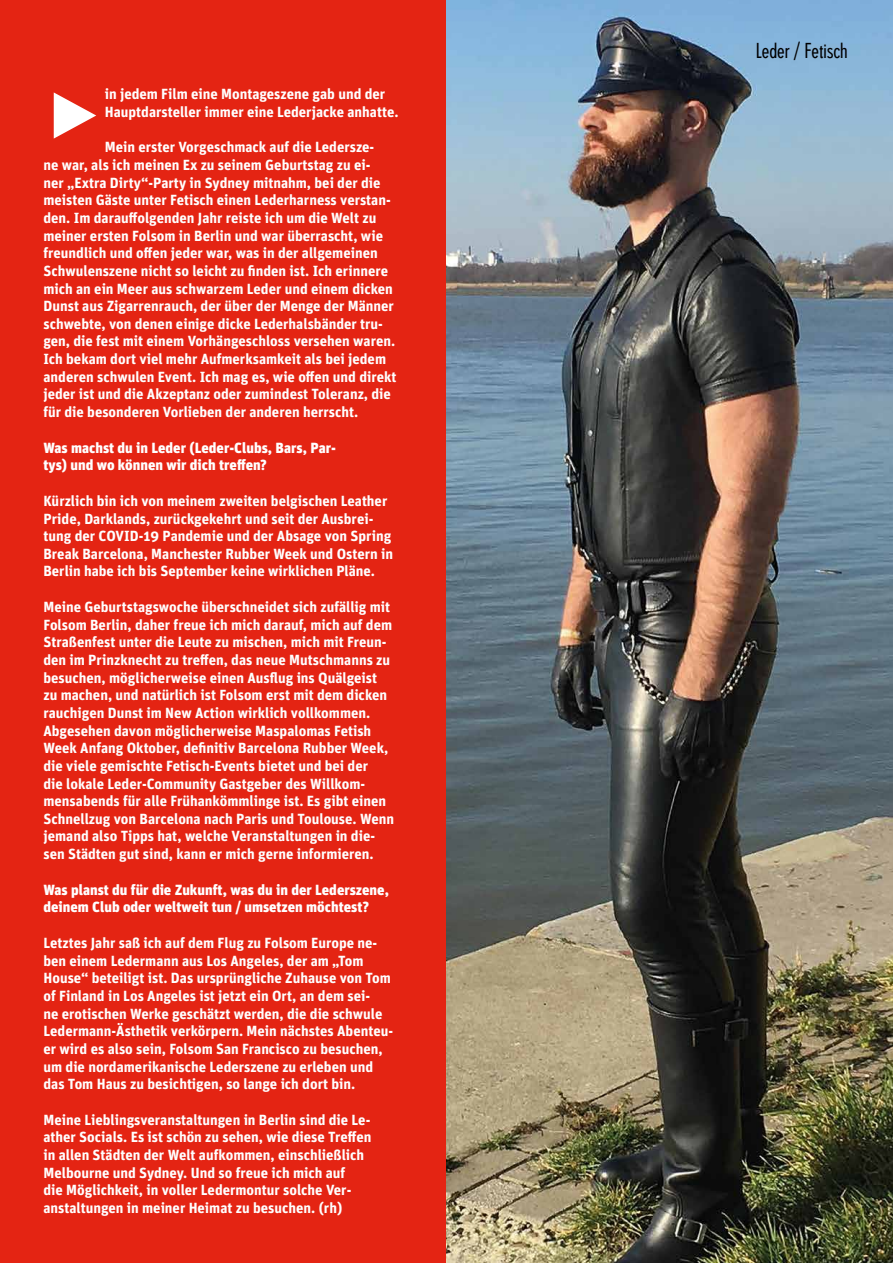
<style>
.page{position:relative;width:893px;height:1263px;background:#fff}
.page>*{position:absolute;margin:0;border:0;box-sizing:border-box;transform-origin:0 0}
.t1{font:condensed 21px "Super Grotesk A";color:#000}
.t2{font:700 14.7px/17.7px "Unit";color:#fff}
.t3{font:900 14.7px/17.7px "Unit";color:#fff}
</style>
<div class="page">
<img style="left:445px;top:0;width:448px;height:1263px">
<div style="left:0;top:0;width:445px;height:1263px;background:#e42413"></div>
<svg style="left:54px;top:92px;width:42px;height:47px"></svg>
<p class="t2" style="left:105px;top:85px;width:295px">in jedem Film eine Montageszene gab und der<br>Hauptdarsteller immer eine Lederjacke anhatte.</p>
<p class="t2" style="left:43px;top:138px;width:355px;text-indent:61px">Mein erster Vorgeschmack auf die Ledersze-<br>ne war, als ich meinen Ex zu seinem Geburtstag zu ei-<br>ner „Extra Dirty“-Party in Sydney mitnahm, bei der die meisten Gäste unter Fetisch einen Lederharness verstan&shy;den. Im darauffolgenden Jahr reiste ich um die Welt zu meiner ersten Folsom in Berlin und war überrascht, wie freundlich und offen jeder war, was in der allgemeinen Schwulenszene nicht so leicht zu finden ist. Ich erinnere mich an ein Meer aus schwarzem Leder und einem dicken Dunst aus Zigarrenrauch, der über der Menge der Männer schwebte, von denen einige dicke Lederhalsbänder tru&shy;gen, die fest mit einem Vorhängeschloss versehen waren.<br>Ich bekam dort viel mehr Aufmerksamkeit als bei jedem anderen schwulen Event. Ich mag es, wie offen und direkt jeder ist und die Akzeptanz oder zumindest Toleranz, die für die besonderen Vorlieben der anderen herrscht.</p>
<p class="t3" style="left:43px;top:438px;width:294px">Was machst du in Leder (Leder-Clubs, Bars, Par&shy;tys) und wo können wir dich treffen?</p>
<p class="t2" style="left:43px;top:492px;width:351px">Kürzlich bin ich von meinem zweiten belgischen Leather Pride, Darklands, zurückgekehrt und seit der Ausbrei&shy;tung der COVID-19 Pandemie und der Absage von Spring Break Barcelona, Manchester Rubber Week und Ostern in Berlin habe ich bis September keine wirklichen Pläne.</p>
<p class="t2" style="left:43px;top:598px;width:352px">Meine Geburtstagswoche überschneidet sich zufällig mit Folsom Berlin, daher freue ich mich darauf, mich auf dem Straßenfest unter die Leute zu mischen, mich mit Freun&shy;den im Prinzknecht zu treffen, das neue Mutschmanns zu besuchen, möglicherweise einen Ausflug ins Quälgeist zu machen, und natürlich ist Folsom erst mit dem dicken rauchigen Dunst im New Action wirklich vollkommen.<br>Abgesehen davon möglicherweise Maspalomas Fetish Week Anfang Oktober, definitiv Barcelona Rubber Week, die viele gemischte Fetisch-Events bietet und bei der<br>die lokale Leder-Community Gastgeber des Willkom&shy;mensabends für alle Frühankömmlinge ist. Es gibt einen Schnellzug von Barcelona nach Paris und Toulouse. Wenn jemand also Tipps hat, welche Veranstaltungen in die&shy;sen Städten gut sind, kann er mich gerne informieren.</p>
<p class="t3" style="left:43px;top:880px;width:347px">Was planst du für die Zukunft, was du in der Lederszene, deinem Club oder weltweit tun / umsetzen möchtest?</p>
<p class="t2" style="left:43px;top:934px;width:351px">Letztes Jahr saß ich auf dem Flug zu Folsom Europe ne&shy;ben einem Ledermann aus Los Angeles, der am „Tom House“ beteiligt ist. Das ursprüngliche Zuhause von Tom of Finland in Los Angeles ist jetzt ein Ort, an dem sei-<br>ne erotischen Werke geschätzt werden, die die schwule Ledermann-Ästhetik verkörpern. Mein nächstes Abenteu&shy;er wird es also sein, Folsom San Francisco zu besuchen, um die nordamerikanische Lederszene zu erleben und das Tom Haus zu besichtigen, so lange ich dort bin.</p>
<p class="t2" style="left:43px;top:1110px;width:330px">Meine Lieblingsveranstaltungen in Berlin sind die Le&shy;ather Socials. Es ist schön zu sehen, wie diese Treffen in allen Städten der Welt aufkommen, einschließlich Melbourne und Sydney. Und so freue ich mich auf<br>die Möglichkeit, in voller Ledermontur solche Ver&shy;anstaltungen in meiner Heimat zu besuchen. (rh)</p>
<h1 class="t1" style="left:756px;top:38px;width:93px">Leder / Fetisch</h1>
</div>
